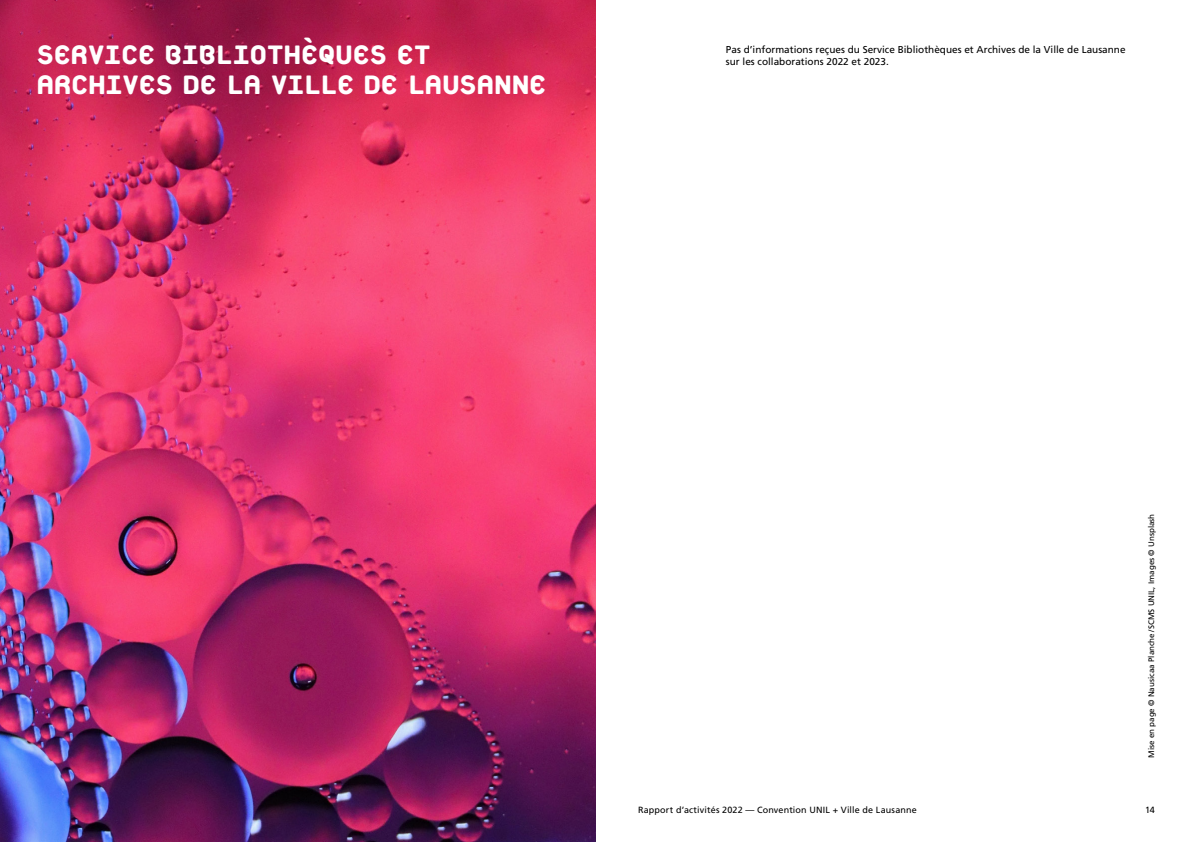
<style>
.page{position:relative;width:1191px;height:842px;background:#fff}
.page>*{position:absolute;margin:0;border:0;box-sizing:border-box;transform-origin:0 0}
.t1{font:800 40px "Platelet OT";letter-spacing:-.035em;color:#fff}
.t2{font:10px "Frutiger LT Std";color:#000}
.t3{font:9px "Frutiger LT Std";letter-spacing:.02em;color:#000}
.t4{font:8px "Frutiger LT Std";color:#000}
</style>
<div class="page">
<img style="left:0;top:0;width:595px;height:842px">
<h1 class="t1" style="left:36px;top:34px;width:397px">SERVICE BIBLIOTHÈQUES ET</h1>
<h1 class="t1" style="left:36px;top:64px;width:512px">ARCHIVES DE LA VILLE DE LAUSANNE</h1>
<p class="t2" style="left:726px;top:44px;width:401px">Pas d’informations reçues du Service Bibliothèques et Archives de la Ville de Lausanne</p>
<p class="t2" style="left:726px;top:56px;width:164px">sur les collaborations 2022 et 2023.</p>
<p class="t4" style="left:1146px;top:758px;width:246px;rotate:-90deg">Mise en page © Nausicaa Planche/SCMS UNIL, Images © Unsplash</p>
<p class="t3" style="left:638px;top:804px;width:280px">Rapport d’activités 2022 — Convention UNIL + Ville de Lausanne</p>
<p class="t3" style="left:1145px;top:804px;width:11px">14</p>
</div>
